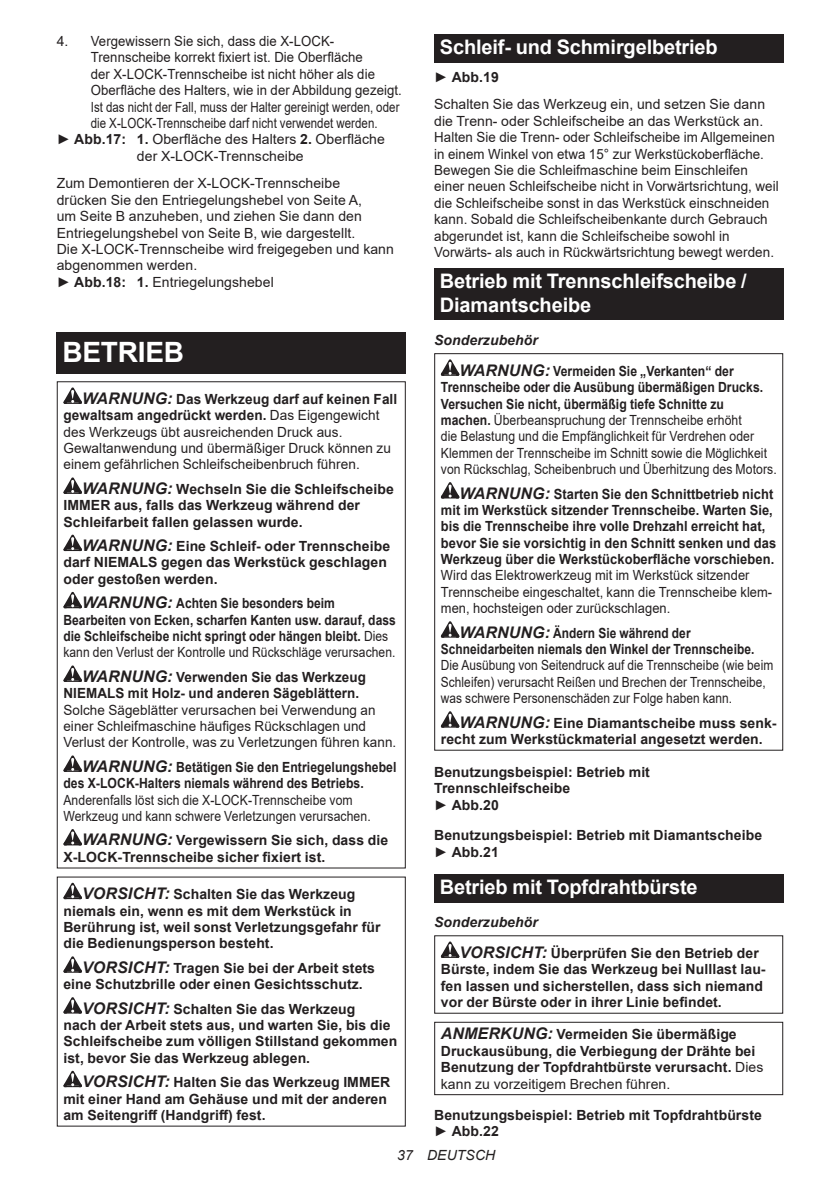
<style>
.page{position:relative;width:840px;height:1191px;background:#fff}
.page>*{position:absolute;margin:0;border:0;box-sizing:border-box;transform-origin:0 0}
.t1{font:700 28px "Arial";letter-spacing:-.01em;color:#fff}
.t2{font:700 20px/23.4px "Arial";letter-spacing:-.01em;color:#fff}
.t3{font:700 14px/16.4px "Arial";letter-spacing:.005em;color:#231f20}
.t4{font:14px/16.4px "Arial";letter-spacing:.005em;color:#231f20}
.t5{font:14px/16.4px "Arial";letter-spacing:.005em;color:#231f20;scale:.87 1}
.t6{font:700 14px/16.4px "Arial";letter-spacing:.005em;color:#231f20;scale:.92 1}
.t7{font:700 14px/16.4px "Arial";letter-spacing:.005em;color:#231f20;scale:.86 1}
.t8{font:14px/16.4px "Arial";letter-spacing:.005em;color:#231f20;scale:.85 1}
.t9{font:14px/16.4px "Arial";letter-spacing:.005em;color:#231f20;scale:.96 1}
.t10{font:700 14px/16.4px "Arial";letter-spacing:.005em;color:#231f20;scale:.87 1}
.t11{font:14px "Arial";letter-spacing:.005em;color:#231f20;scale:.94 1}
.t12{font:14px/16.4px "Arial";letter-spacing:.005em;color:#231f20;scale:.92 1}
.t13{font:14px "Arial";letter-spacing:.005em;color:#231f20;scale:.82 1}
.t14{font:700 14px/16.4px "Arial";letter-spacing:.005em;color:#231f20;scale:.85 1}
.t15{font:700 14px/16.4px "Arial";letter-spacing:.005em;color:#231f20;scale:.96 1}
.t16{font:italic 14px "Arial";letter-spacing:.005em;color:#231f20}
.s1{font-weight:700}
.s2{font-weight:700;font-style:italic;font-size:16px}
.s3{font-style:italic;font-size:16px}
.s4{font-weight:400}
.s5{font-style:italic}
</style>
<div class="page">
<div style="left:57px;top:332px;width:348px;height:41px;background:#231f20"></div>
<svg style="left:63px;top:387px;width:19px;height:17px"></svg>
<svg style="left:63px;top:477px;width:19px;height:17px"></svg>
<svg style="left:63px;top:534px;width:19px;height:17px"></svg>
<svg style="left:63px;top:592px;width:19px;height:16px"></svg>
<svg style="left:63px;top:665px;width:19px;height:17px"></svg>
<svg style="left:63px;top:755px;width:19px;height:17px"></svg>
<svg style="left:63px;top:829px;width:19px;height:16px"></svg>
<svg style="left:63px;top:882px;width:19px;height:17px"></svg>
<svg style="left:63px;top:956px;width:19px;height:16px"></svg>
<svg style="left:63px;top:997px;width:19px;height:16px"></svg>
<svg style="left:63px;top:1070px;width:19px;height:17px"></svg>
<div style="left:434px;top:34px;width:348px;height:29px;background:#231f20"></div>
<div style="left:434px;top:268px;width:348px;height:52px;background:#231f20"></div>
<svg style="left:440px;top:359px;width:19px;height:17px"></svg>
<svg style="left:440px;top:482px;width:19px;height:16px"></svg>
<svg style="left:440px;top:621px;width:19px;height:16px"></svg>
<svg style="left:440px;top:711px;width:19px;height:16px"></svg>
<div style="left:434px;top:353px;width:348px;height:397px;border:1px solid #231f20"></div>
<div style="left:434px;top:874px;width:348px;height:28px;background:#231f20"></div>
<svg style="left:440px;top:941px;width:19px;height:17px"></svg>
<div style="left:434px;top:1021px;width:348px;height:74px;border:1px solid #231f20"></div>
<p class="t4" style="left:57px;top:33px;width:279px">4. Vergewissern Sie sich, dass die X-LOCK-</p>
<p class="t11" style="left:91px;top:48px;width:291px">Trennscheibe korrekt fixiert ist. Die Oberfläche</p>
<p class="t11" style="left:91px;top:64px;width:303px">der X-LOCK-Trennscheibe ist nicht höher als die</p>
<p class="t11" style="left:91px;top:81px;width:332px">Oberfläche des Halters, wie in der Abbildung gezeigt.</p>
<p class="t13" style="left:91px;top:97px;width:378px">Ist das nicht der Fall, muss der Halter gereinigt werden, oder</p>
<p class="t13" style="left:91px;top:113px;width:351px">die X-LOCK-Trennscheibe darf nicht verwendet werden.</p>
<p class="t4" style="left:57px;top:131px;width:329px">► <span class="s1">Abb.17: 1.</span> Oberfläche des Halters <span class="s1">2.</span> Oberfläche</p>
<p class="t4" style="left:137px;top:147px;width:168px">der X-LOCK-Trennscheibe</p>
<p class="t4" style="left:57px;top:175px;width:338px">Zum Demontieren der X-LOCK-Trennscheibe drücken Sie den Entriegelungshebel von Seite A,<br>um Seite B anzuheben, und ziehen Sie dann den Entriegelungshebel von Seite B, wie dargestellt.<br>Die X-LOCK-Trennscheibe wird freigegeben und kann abgenommen werden.<br>► <span class="s1">Abb.18: 1.</span> Entriegelungshebel</p>
<h1 class="t1" style="left:62px;top:332px;width:123px">BETRIEB</h1>
<p class="t4" style="left:63px;top:391px;width:335px;text-indent:19px"><span class="s2">WARNUNG:</span> <span class="s1">Das Werkzeug darf auf keinen Fall gewaltsam angedrückt werden.</span> Das Eigengewicht des Werkzeugs übt ausreichenden Druck aus.<br>Gewaltanwendung und übermäßiger Druck können zu einem gefährlichen Schleifscheibenbruch führen.</p>
<p class="t3" style="left:63px;top:481px;width:332px;text-indent:19px"><span class="s3">WARNUNG:</span> Wechseln Sie die Schleifscheibe<br>IMMER aus, falls das Werkzeug während der<br>Schleifarbeit fallen gelassen wurde.</p>
<p class="t3" style="left:63px;top:538px;width:328px;text-indent:19px"><span class="s3">WARNUNG:</span> Eine Schleif- oder Trennscheibe darf NIEMALS gegen das Werkstück geschlagen oder gestoßen werden.</p>
<p class="t7" style="left:63px;top:595px;width:388px;text-indent:19px"><span class="s3">WARNUNG:</span> Achten Sie besonders beim Bearbeiten von Ecken, scharfen Kanten usw. darauf, dass die Schleifscheibe nicht springt oder hängen bleibt. <span class="s4">Dies kann den Verlust der Kontrolle und Rückschläge verursachen.</span></p>
<p class="t15" style="left:63px;top:669px;width:316px;text-indent:19px"><span class="s3">WARNUNG:</span> Verwenden Sie das Werkzeug<br>NIEMALS mit Holz- und anderen Sägeblättern.</p>
<p class="t9" style="left:63px;top:701px;width:348px">Solche Sägeblätter verursachen bei Verwendung an einer Schleifmaschine häufiges Rückschlagen und<br>Verlust der Kontrolle, was zu Verletzungen führen kann.</p>
<p class="t10" style="left:63px;top:759px;width:384px;text-indent:19px"><span class="s3">WARNUNG:</span> Betätigen Sie den Entriegelungshebel des X-LOCK-Halters niemals während des Betriebs.</p>
<p class="t5" style="left:63px;top:791px;width:354px">Anderenfalls löst sich die X-LOCK-Trennscheibe vom<br>Werkzeug und kann schwere Verletzungen verursachen.</p>
<p class="t3" style="left:63px;top:832px;width:326px;text-indent:19px"><span class="s3">WARNUNG:</span> Vergewissern Sie sich, dass die<br>X-LOCK-Trennscheibe sicher fixiert ist.</p>
<p class="t3" style="left:63px;top:886px;width:318px;text-indent:19px"><span class="s3">VORSICHT:</span> Schalten Sie das Werkzeug niemals ein, wenn es mit dem Werkstück in Berührung ist, weil sonst Verletzungsgefahr für die Bedienungsperson besteht.</p>
<p class="t3" style="left:63px;top:959px;width:313px;text-indent:19px"><span class="s3">VORSICHT:</span> Tragen Sie bei der Arbeit stets eine Schutzbrille oder einen Gesichtsschutz.</p>
<p class="t3" style="left:63px;top:1000px;width:335px;text-indent:19px"><span class="s3">VORSICHT:</span> Schalten Sie das Werkzeug<br>nach der Arbeit stets aus, und warten Sie, bis die Schleifscheibe zum völligen Stillstand gekommen ist, bevor Sie das Werkzeug ablegen.</p>
<p class="t3" style="left:63px;top:1074px;width:328px;text-indent:19px"><span class="s3">VORSICHT:</span> Halten Sie das Werkzeug IMMER mit einer Hand am Gehäuse und mit der anderen am Seitengriff (Handgriff) fest.</p>
<h2 class="t2" style="left:439px;top:36px;width:279px">Schleif- und Schmirgelbetrieb</h2>
<p class="t4" style="left:434px;top:63px;width:332px;line-height:27.8px">► <span class="s1">Abb.19<br></span>Schalten Sie das Werkzeug ein, und setzen Sie dann</p>
<p class="t4" style="left:434px;top:113px;width:346px">die Trenn- oder Schleifscheibe an das Werkstück an.<br>Halten Sie die Trenn- oder Schleifscheibe im Allgemeinen in einem Winkel von etwa 15° zur Werkstückoberfläche.<br>Bewegen Sie die Schleifmaschine beim Einschleifen einer neuen Schleifscheibe nicht in Vorwärtsrichtung, weil die Schleifscheibe sonst in das Werkstück einschneiden kann. Sobald die Schleifscheibenkante durch Gebrauch abgerundet ist, kann die Schleifscheibe sowohl in Vorwärts- als auch in Rückwärtsrichtung bewegt werden.</p>
<h2 class="t2" style="left:439px;top:270px;width:308px">Betrieb mit Trennschleifscheibe /<br>Diamantscheibe</h2>
<p class="t10" style="left:459px;top:325px;width:316px;line-height:30.6px;text-indent:-25px"><span class="s5">Sonderzubehör<br></span><span class="s3">WARNUNG:</span> Vermeiden Sie „Verkanten“ der</p>
<p class="t5" style="left:440px;top:379px;width:387px"><span class="s1">Trennscheibe oder die Ausübung übermäßigen Drucks.<br>Versuchen Sie nicht, übermäßig tiefe Schnitte zu machen.</span> Überbeanspruchung der Trennscheibe erhöht<br>die Belastung und die Empfänglichkeit für Verdrehen oder Klemmen der Trennscheibe im Schnitt sowie die Möglichkeit von Rückschlag, Scheibenbruch und Überhitzung des Motors.</p>
<p class="t6" style="left:440px;top:485px;width:366px;text-indent:19px"><span class="s3">WARNUNG:</span> Starten Sie den Schnittbetrieb nicht mit im Werkstück sitzender Trennscheibe. Warten Sie, bis die Trennscheibe ihre volle Drehzahl erreicht hat, bevor Sie sie vorsichtig in den Schnitt senken und das Werkzeug über die Werkstückoberfläche vorschieben.</p>
<p class="t12" style="left:440px;top:567px;width:361px">Wird das Elektrowerkzeug mit im Werkstück sitzender<br>Trennscheibe eingeschaltet, kann die Trennscheibe klem&shy;men, hochsteigen oder zurückschlagen.</p>
<p class="t14" style="left:440px;top:624px;width:370px;text-indent:19px"><span class="s3">WARNUNG:</span> Ändern Sie während der<br>Schneidarbeiten niemals den Winkel der Trennscheibe.</p>
<p class="t8" style="left:440px;top:657px;width:392px">Die Ausübung von Seitendruck auf die Trennscheibe (wie beim<br>Schleifen) verursacht Reißen und Brechen der Trennscheibe, was schwere Personenschäden zur Folge haben kann.</p>
<p class="t3" style="left:440px;top:714px;width:337px;text-indent:19px"><span class="s3">WARNUNG:</span> Eine Diamantscheibe muss senk&shy;recht zum Werkstückmaterial angesetzt werden.</p>
<p class="t3" style="left:434px;top:764px;width:217px">Benutzungsbeispiel: Betrieb mit<br>Trennschleifscheibe<br><span class="s4">►</span> Abb.20</p>
<p class="t3" style="left:434px;top:827px;width:329px">Benutzungsbeispiel: Betrieb mit Diamantscheibe <span class="s4">►</span> Abb.21</p>
<h2 class="t2" style="left:439px;top:875px;width:259px">Betrieb mit Topfdrahtbürste</h2>
<p class="t3" style="left:459px;top:907px;width:300px;line-height:30.6px;text-indent:-25px"><span class="s5">Sonderzubehör<br></span><span class="s3">VORSICHT:</span> Überprüfen Sie den Betrieb der</p>
<p class="t3" style="left:440px;top:961px;width:326px">Bürste, indem Sie das Werkzeug bei Nulllast lau&shy;fen lassen und sicherstellen, dass sich niemand vor der Bürste oder in ihrer Linie befindet.</p>
<p class="t3" style="left:440px;top:1026px;width:324px"><span class="s3">ANMERKUNG:</span> Vermeiden Sie übermäßige Druckausübung, die Verbiegung der Drähte bei Benutzung der Topfdrahtbürste verursacht. <span class="s4">Dies kann zu vorzeitigem Brechen führen.</span></p>
<p class="t3" style="left:434px;top:1107px;width:329px">Benutzungsbeispiel: Betrieb mit Topfdrahtbürste <span class="s4">►</span> Abb.22</p>
<p class="t16" style="left:397px;top:1146px;width:99px">37 DEUTSCH</p>
</div>
